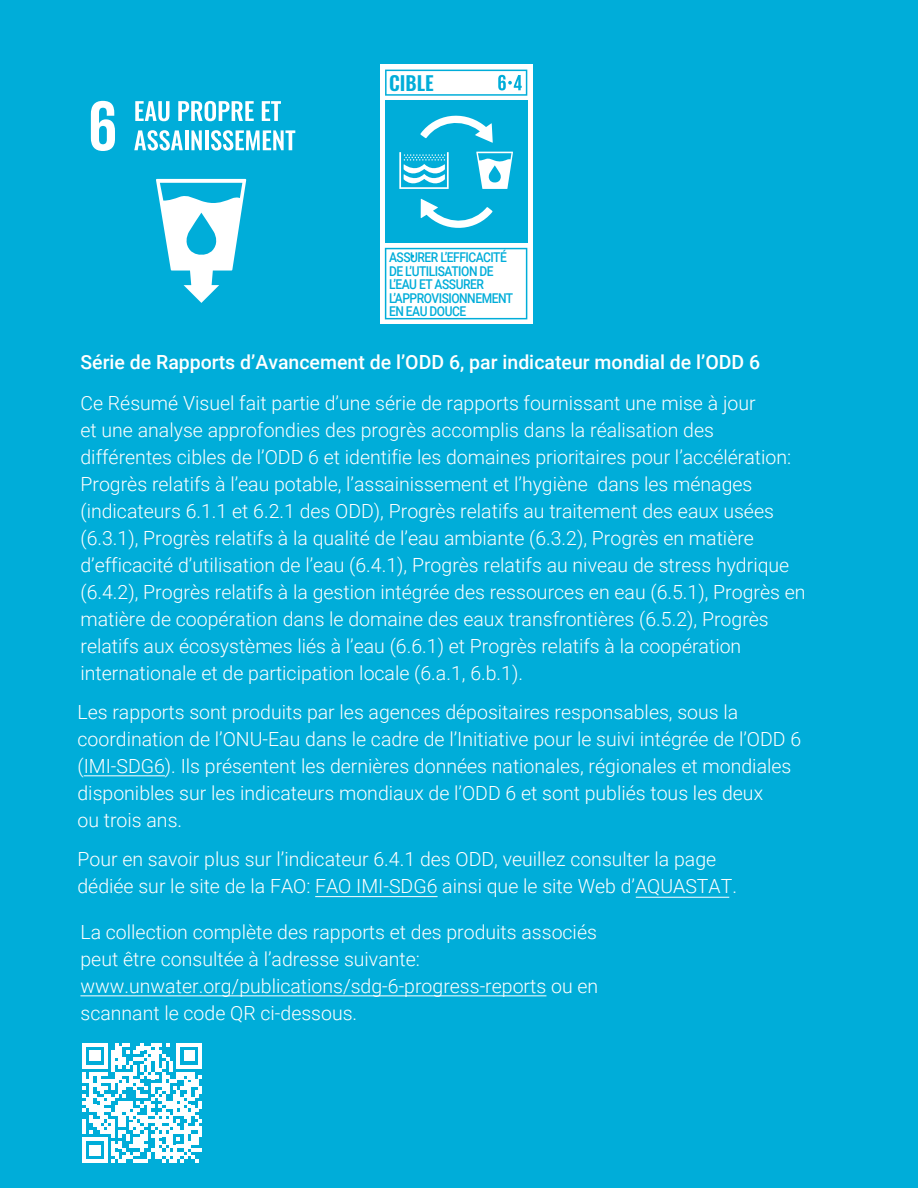
<style>
.page{position:relative;width:918px;height:1188px;background:#00add9}
.page>*{position:absolute;margin:0;border:0;box-sizing:border-box;transform-origin:0 0}
.t1{font:300 19.5px/27px "Roboto";color:#fff}
.t2{font:500 19.5px "Roboto";color:#fff}
.t3{font:600 19.5px "Oswald";color:#00add9}
.t4{font:500 13.5px/13.5px "Roboto";letter-spacing:-.04em;color:#00add9;scale:.89 1}
</style>
<div class="page">
<svg style="left:82px;top:1043px;width:120px;height:120px"></svg>
<svg style="left:380px;top:65px;width:152px;height:259px;fill:#fff"></svg>
<div style="left:385px;top:101px;width:142px;height:142px;background:#00add9"></div>
<svg style="left:385px;top:70px;width:142px;height:26px"></svg>
<svg style="left:385px;top:248px;width:142px;height:71px"></svg>
<svg style="left:399px;top:152px;width:50px;height:37px"></svg>
<svg style="left:476px;top:152px;width:37px;height:37px"></svg>
<svg style="left:421px;top:199px;width:72px;height:29px"></svg>
<svg style="left:420px;top:115px;width:73px;height:28px"></svg>
<svg style="left:91px;top:101px;width:24px;height:50px"></svg>
<svg style="left:156px;top:179px;width:90px;height:124px"></svg>
<svg style="left:135px;top:101px;width:35px;height:20px"></svg>
<svg style="left:178px;top:101px;width:76px;height:20px"></svg>
<svg style="left:262px;top:101px;width:19px;height:20px"></svg>
<svg style="left:134px;top:130px;width:49px;height:21px"></svg>
<hr style="left:185px;top:130px;width:3px;height:20px;background:#fff">
<svg style="left:191px;top:130px;width:11px;height:20px"></svg>
<hr style="left:205px;top:130px;width:3px;height:20px;background:#fff">
<svg style="left:211px;top:130px;width:84px;height:21px"></svg>
<hr style="left:636px;top:897px;width:93px;height:1px;background:#fff">
<hr style="left:84px;top:775px;width:81px;height:1px;background:#fff">
<hr style="left:315px;top:896px;width:123px;height:1px;background:#fff">
<hr style="left:80px;top:995px;width:466px;height:1px;background:#fff">
<p class="t3" style="left:389px;top:73px;width:46px">CIBLE</p>
<p class="t4" style="left:389px;top:250px;width:141px">ASSURER L’EFFICACITÉ<br>DE L’UTILISATION DE<br>L’EAU ET ASSURER<br>L’APPROVISIONNEMENT<br>EN EAU DOUCE</p>
<p class="t2" style="left:80px;top:348px;width:681px">Série de Rapports dʼAvancement de l’ODD 6, par indicateur mondial de l’ODD 6</p>
<p class="t1" style="left:80px;top:388px;width:727px">Ce Résumé Visuel fait partie dʼune série de rapports fournissant une mise à jour<br>et une analyse approfondies des progrès accomplis dans la réalisation des différentes cibles de l’ODD 6 et identifie les domaines prioritaires pour lʼaccélération:<br>Progrès relatifs à lʼeau potable, lʼassainissement et lʼhygiène dans les ménages (indicateurs 6.1.1 et 6.2.1 des ODD), Progrès relatifs au traitement des eaux usées (6.3.1), Progrès relatifs à la qualité de lʼeau ambiante (6.3.2), Progrès en matière dʼefficacité dʼutilisation de lʼeau (6.4.1), Progrès relatifs au niveau de stress hydrique (6.4.2), Progrès relatifs à la gestion intégrée des ressources en eau (6.5.1), Progrès en matière de coopération dans le domaine des eaux transfrontières (6.5.2), Progrès relatifs aux écosystèmes liés à lʼeau (6.6.1) et Progrès relatifs à la coopération internationale et de participation locale (6.a.1, 6.b.1).</p>
<p class="t1" style="left:77px;top:697px;width:725px">Les rapports sont produits par les agences dépositaires responsables, sous la coordination de lʼONU-Eau dans le cadre de lʼInitiative pour le suivi intégrée de lʼODD 6 (IMI-SDG6). Ils présentent les dernières données nationales, régionales et mondiales disponibles sur les indicateurs mondiaux de lʼODD 6 et sont publiés tous les deux<br>ou trois ans.</p>
<p class="t1" style="left:77px;top:845px;width:661px">Pour en savoir plus sur lʼindicateur 6.4.1 des ODD, veuillez consulter la page dédiée sur le site de la FAO: FAO IMI-SDG6 ainsi que le site Web d’AQUASTAT.</p>
<p class="t1" style="left:80px;top:917px;width:519px">La collection complète des rapports et des produits associés peut être consultée à lʼadresse suivante: www.unwater.org/publications/sdg-6-progress-reports ou en</p>
<p class="t1" style="left:80px;top:998px;width:278px">scannant le code QR ci-dessous.</p>
</div>
